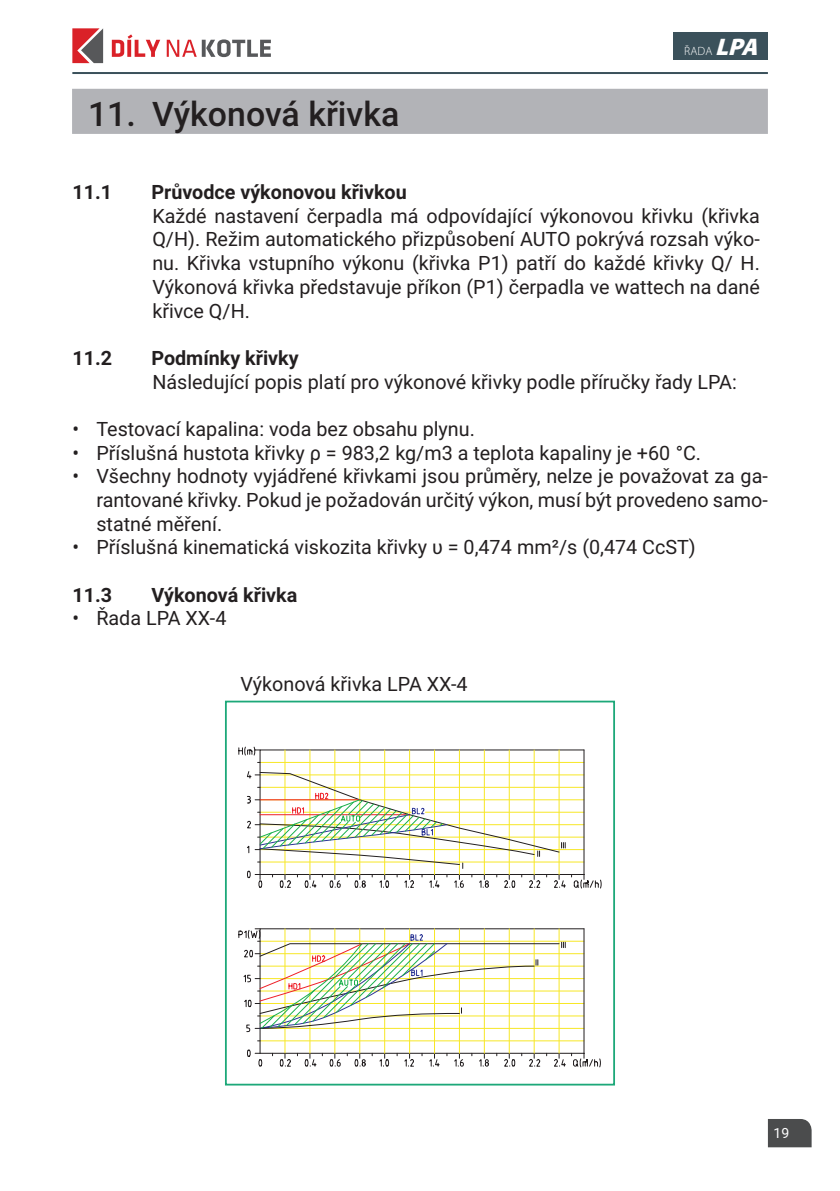
<style>
.page{position:relative;width:840px;height:1191px;background:#fff}
.page>*{position:absolute;margin:0;border:0;box-sizing:border-box;transform-origin:0 0}
.t1{font:500 33.8px "Roboto";color:#231f20}
.t2{font:19.8px/23.6px "Roboto";color:#231f20;text-align:justify}
.t3{font:700 19.8px "Roboto";color:#231f20}
.t4{font:14px "Roboto";color:#fff}
.t5{font:300 12px "Myriad Pro";color:#fff}
.s1{font-weight:900;font-style:italic;font-size:24px}
</style>
<div class="page">
<svg style="left:767px;top:1119px;width:44px;height:28px"></svg>
<hr style="left:72px;top:72px;width:695px;height:2px;background:#3b515b">
<div style="left:673px;top:32px;width:94px;height:27px;background:#3b515b"></div>
<div style="left:72px;top:89px;width:695px;height:45px;background:#b2b3b7"></div>
<svg style="left:238px;top:746px;width:363px;height:143px"></svg>
<svg style="left:259px;top:749px;width:325px;height:139px"></svg>
<svg style="left:238px;top:928px;width:362px;height:139px"></svg>
<svg style="left:280px;top:1085px;width:279px;height:1px"></svg>
<svg style="left:259px;top:928px;width:325px;height:139px"></svg>
<svg style="left:259px;top:792px;width:306px;height:237px"></svg>
<div style="left:225px;top:700px;width:389px;height:385px;border:2px solid #1da879"></div>
<svg style="left:72px;top:28px;width:31px;height:35px"></svg>
<svg style="left:112px;top:34px;width:48px;height:23px"></svg>
<svg style="left:167px;top:39px;width:104px;height:18px"></svg>
<h1 class="t1" style="left:88px;top:90px;width:312px">11. Výkonová křivka</h1>
<p class="t5" style="left:683px;top:44px;width:83px">ŘADA <span class="s1">LPA</span></p>
<p class="t3" style="left:72px;top:178px;width:41px">11.1</p>
<p class="t3" style="left:151px;top:178px;width:257px">Průvodce výkonovou křivkou</p>
<p class="t2" style="left:152px;top:203px;width:608px">Každé nastavení čerpadla má odpovídající výkonovou křivku (křivka Q/H). Režim automatického přizpůsobení AUTO pokrývá rozsah výko&shy;nu. Křivka vstupního výkonu (křivka P1) patří do každé křivky Q/ H.<br>Výkonová křivka představuje příkon (P1) čerpadla ve wattech na dané křivce Q/H.</p>
<p class="t3" style="left:72px;top:344px;width:41px">11.2</p>
<p class="t3" style="left:151px;top:344px;width:149px">Podmínky křivky</p>
<p class="t2" style="left:152px;top:369px;width:585px">Následující popis platí pro výkonové křivky podle příručky řady LPA:</p>
<p class="t2" style="left:72px;top:416px;width:404px">• Testovací kapalina: voda bez obsahu plynu.</p>
<p class="t2" style="left:72px;top:440px;width:630px">• Příslušná hustota křivky ρ = 983,2 kg/m3 a teplota kapaliny je +60 °C.</p>
<p class="t2" style="left:96px;top:464px;width:672px;text-indent:-24px">• Všechny hodnoty vyjádřené křivkami jsou průměry, nelze je považovat za ga&shy;rantované křivky. Pokud je požadován určitý výkon, musí být provedeno samo&shy;statné měření.</p>
<p class="t2" style="left:72px;top:535px;width:624px">• Příslušná kinematická viskozita křivky υ = 0,474 mm²/s (0,474 CcST)</p>
<p class="t3" style="left:72px;top:581px;width:41px">11.3</p>
<p class="t3" style="left:151px;top:581px;width:147px">Výkonová křivka</p>
<p class="t2" style="left:72px;top:606px;width:155px">• Řada LPA XX-4</p>
<p class="t2" style="left:240px;top:671px;width:229px">Výkonová křivka LPA XX-4</p>
<p class="t4" style="left:773px;top:1123px;width:17px">19</p>
</div>
